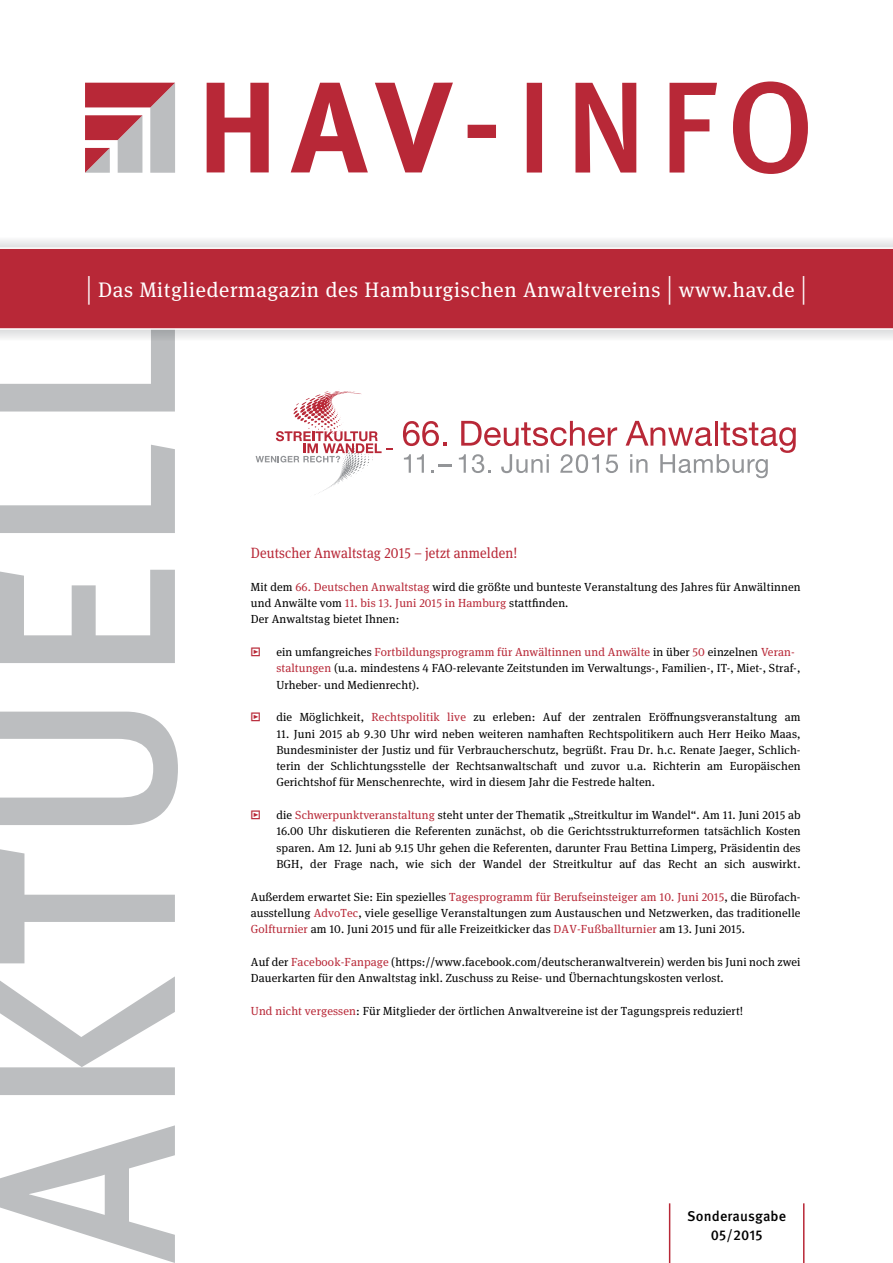
<style>
.page{position:relative;width:893px;height:1263px;background:#fff}
.page>*{position:absolute;margin:0;border:0;box-sizing:border-box;transform-origin:0 0}
.t1{font:21px "Meta Serif Pro";letter-spacing:.03em;color:#fff}
.t2{font:14.85px "Meta Serif Pro";letter-spacing:.01em;color:#b82837;scale:.91 1}
.t3{font:500 14.25px/19.5px "Meta OT";letter-spacing:.01em;color:#000;text-align:center}
.t4{font:11.7px/16.4px "Meta Serif Pro";letter-spacing:.01em;color:#000}
.t5{font:11.7px "Meta Serif Pro";color:#b82837}
.s1{font-size:31.5px}
.s2{color:#b82837}
</style>
<div class="page">
<svg style="left:0;top:341px;width:178px;height:922px"></svg>
<svg style="left:0;top:330px;width:893px;height:11px"></svg>
<svg style="left:0;top:240px;width:893px;height:7px"></svg>
<div style="left:0;top:247px;width:893px;height:83px;background:#b82837"></div>
<svg style="left:468px;top:81px;width:340px;height:93px"></svg>
<svg style="left:207px;top:83px;width:246px;height:89px"></svg>
<svg style="left:85px;top:83px;width:90px;height:90px"></svg>
<hr style="left:803px;top:1203px;width:1px;height:60px;background:#b82837">
<hr style="left:669px;top:1203px;width:1px;height:60px;background:#b82837">
<svg style="left:403px;top:421px;width:44px;height:25px"></svg>
<svg style="left:461px;top:421px;width:156px;height:25px"></svg>
<svg style="left:404px;top:454px;width:7px;height:19px"></svg>
<svg style="left:417px;top:454px;width:7px;height:19px"></svg>
<svg style="left:431px;top:464px;width:20px;height:9px"></svg>
<svg style="left:459px;top:454px;width:7px;height:19px"></svg>
<svg style="left:472px;top:454px;width:19px;height:19px"></svg>
<svg style="left:501px;top:454px;width:48px;height:19px"></svg>
<svg style="left:560px;top:454px;width:39px;height:19px"></svg>
<svg style="left:606px;top:455px;width:12px;height:18px"></svg>
<svg style="left:626px;top:421px;width:170px;height:57px"></svg>
<svg style="left:256px;top:391px;width:137px;height:102px"></svg>
<h1 class="t1" style="left:87px;top:275px;width:721px"><span class="s1">|</span> Das Mitgliedermagazin des Hamburgischen Anwaltvereins <span class="s1">|</span> www.hav.de <span class="s1">|</span></h1>
<p class="t2" style="left:251px;top:542px;width:294px">Deutscher Anwaltstag 2015 – jetzt anmelden!</p>
<p class="t4" style="left:251px;top:578px;width:551px">Mit dem <span class="s2">66. Deutschen Anwaltstag</span> wird die größte und bunteste Veranstaltung des Jahres für Anwältinnen und Anwälte vom <span class="s2">11. bis 13. Juni 2015 in Hamburg</span> stattfinden.<br>Der Anwaltstag bietet Ihnen:</p>
<p class="t5" style="left:251px;top:643px;width:11px">ʾ</p>
<p class="t4" style="left:276px;top:643px;width:526px">ein umfangreiches <span class="s2">Fortbildungsprogramm für Anwältinnen und Anwälte</span> in über <span class="s2">50</span> einzelnen <span class="s2">Veran&shy;staltungen</span> (u.a. mindestens 4 FAO-relevante Zeitstunden im Verwaltungs-, Familien-, IT-, Miet-, Straf-,<br>Urheber- und Medienrecht).</p>
<p class="t5" style="left:251px;top:709px;width:11px">ʾ</p>
<p class="t4" style="left:276px;top:708px;width:526px">die Möglichkeit, <span class="s2">Rechtspolitik live</span> zu erleben: Auf der zentralen Eröffnungsveranstaltung am</p>
<p class="t4" style="left:276px;top:725px;width:526px;text-align:justify">11. Juni 2015 ab 9.30 Uhr wird neben weiteren namhaften Rechtspolitikern auch Herr Heiko Maas, Bundesminister der Justiz und für Verbraucherschutz, begrüßt. Frau Dr. h.c. Renate Jaeger, Schlich&shy;terin der Schlichtungsstelle der Rechtsanwaltschaft und zuvor u.a. Richterin am Europäischen Gerichtshof für Menschenrechte, wird in diesem Jahr die Festrede halten.</p>
<p class="t5" style="left:251px;top:806px;width:11px">ʾ</p>
<p class="t4" style="left:276px;top:806px;width:526px;text-align:justify">die <span class="s2">Schwerpunktveranstaltung</span> steht unter der Thematik „Streitkultur im Wandel“. Am 11. Juni 2015 ab 16.00 Uhr diskutieren die Referenten zunächst, ob die Gerichtsstrukturreformen tatsächlich Kosten sparen. Am 12. Juni ab 9.15 Uhr gehen die Referenten, darunter Frau Bettina Limperg, Präsidentin des BGH, der Frage nach, wie sich der Wandel der Streitkultur auf das Recht an sich auswirkt.</p>
<p class="t4" style="left:251px;top:888px;width:551px;text-align:justify">Außerdem erwartet Sie: Ein spezielles <span class="s2">Tagesprogramm für Berufseinsteiger am 10. Juni 2015</span>, die Bürofach&shy;ausstellung <span class="s2">AdvoTec</span>, viele gesellige Veranstaltungen zum Austauschen und Netzwerken, das traditionelle <span class="s2">Golfturnier</span> am 10. Juni 2015 und für alle Freizeitkicker das <span class="s2">DAV-Fußballturnier</span> am 13. Juni 2015.</p>
<p class="t4" style="left:251px;top:953px;width:551px">Auf der <span class="s2">Facebook-Fanpage</span> (https://www.facebook.com/deutscheranwaltverein) werden bis Juni noch zwei<br>Dauerkarten für den Anwaltstag inkl. Zuschuss zu Reise- und Übernachtungskosten verlost.</p>
<p class="t4" style="left:251px;top:1002px;width:494px"><span class="s2">Und nicht vergessen</span>: Für Mitglieder der örtlichen Anwaltvereine ist der Tagungspreis reduziert!</p>
<p class="t3" style="left:687px;top:1206px;width:101px">Sonderausgabe<br>05/2015</p>
</div>
